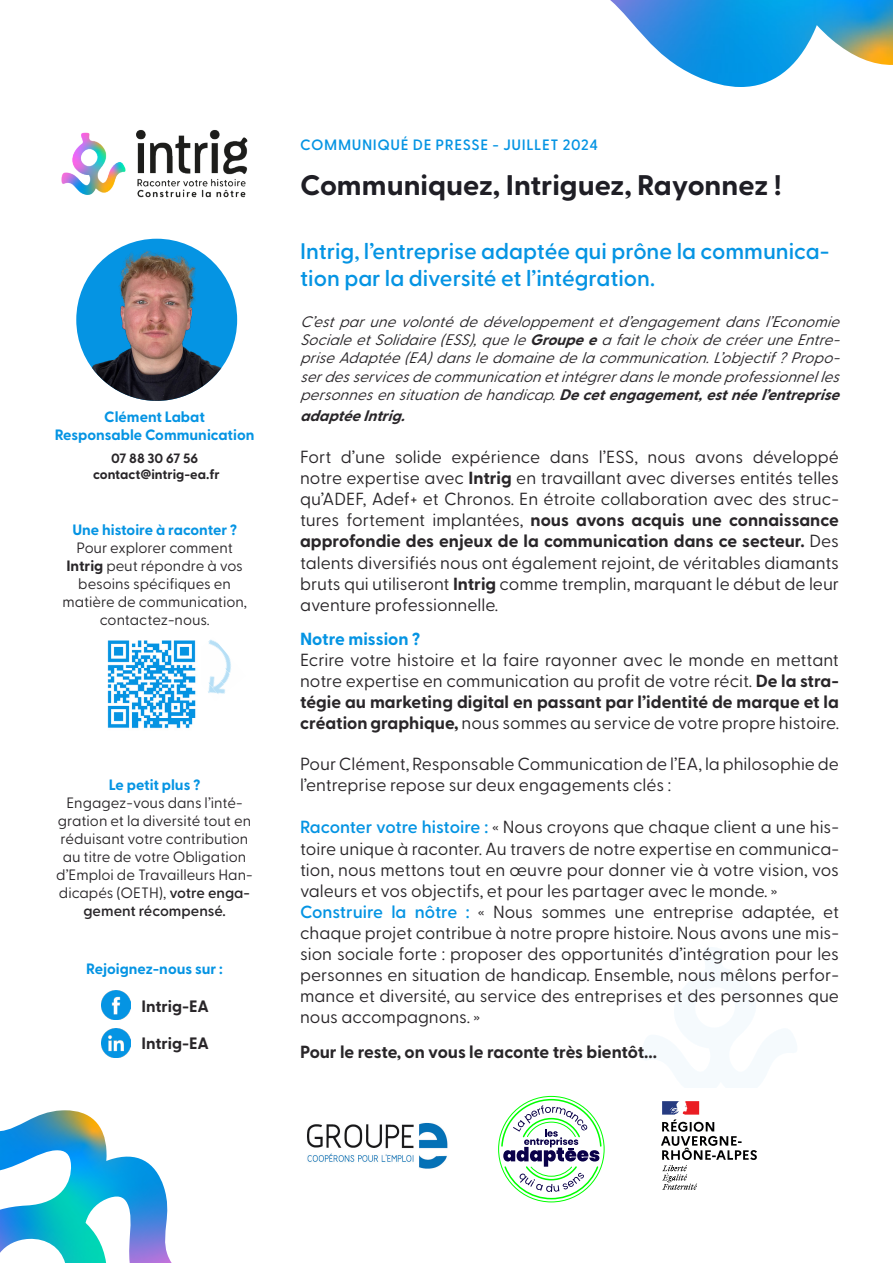
<style>
.page{position:relative;width:893px;height:1263px;background:#fff}
.page>*{position:absolute;margin:0;border:0;box-sizing:border-box;transform-origin:0 0}
.t1{font:700 28.35px "Greycliff CF";color:#1f1e25}
.t2{font:600 22.5px/27px "Greycliff CF";color:#0594e3}
.t3{font:17.55px/21px "Greycliff CF";color:#292629;text-align:justify}
.t4{font:700 17.55px "Greycliff CF";letter-spacing:-.005em;color:#292629}
.t5{font:700 17.55px "Greycliff CF";color:#0594e3}
.t6{font:700 16.5px "Greycliff CF";color:#292629}
.t7{font:italic 15.3px/18.3px "Greycliff CF";color:#292629;text-align:justify}
.t8{font:italic 700 15.3px "Greycliff CF";color:#292629}
.t9{font:15px/18px "Greycliff CF";color:#292629;text-align:center}
.t10{font:700 15px "Greycliff CF";color:#0594e3}
.t11{font:600 15px "Greycliff CF";letter-spacing:.04em;color:#0594e3}
.t12{font:700 13.5px "Greycliff CF";color:#292629}
.s1{font-weight:700}
.s2{font-weight:600}
.s3{font-weight:600;color:#0594e3}
</style>
<div class="page">
<img style="left:307px;top:1123px;width:141px;height:46px">
<svg style="left:500px;top:1098px;width:102px;height:102px"></svg>
<img style="left:0;top:1110px;width:172px;height:153px">
<img style="left:610px;top:0;width:283px;height:87px">
<svg style="left:661px;top:1101px;width:96px;height:89px"></svg>
<img style="left:61px;top:130px;width:187px;height:67px">
<img style="left:102px;top:1029px;width:29px;height:28px">
<img style="left:102px;top:991px;width:29px;height:29px">
<img style="left:84px;top:239px;width:150px;height:162px">
<img style="left:208px;top:639px;width:11px;height:5px">
<img style="left:210px;top:644px;width:21px;height:32px">
<img style="left:210px;top:651px;width:19px;height:43px">
<img style="left:208px;top:659px;width:12px;height:35px">
<img style="left:107px;top:640px;width:89px;height:89px">
<p class="t10" style="left:104px;top:405px;width:102px">Clément Labat</p>
<p class="t10" style="left:55px;top:423px;width:201px">Responsable Communication</p>
<p class="t12" style="left:111px;top:448px;width:88px">07 88 30 67 56</p>
<p class="t12" style="left:93px;top:464px;width:128px">contact@intrig-ea.fr</p>
<p class="t10" style="left:72px;top:518px;width:166px">Une histoire à raconter ?</p>
<p class="t9" style="left:76px;top:537px;width:158px">Pour explorer comment</p>
<p class="t9" style="left:62px;top:555px;width:186px"><span class="s1">Intrig</span> peut répondre à vos besoins spécifiques en matière de communication, contactez-nous.</p>
<p class="t10" style="left:109px;top:774px;width:93px">Le petit plus ?</p>
<p class="t9" style="left:56px;top:793px;width:198px">Engagez-vous dans l’inté&shy;gration et la diversité tout en réduisant votre contribution au titre de votre Obligation d’Emploi de Travailleurs Han&shy;dicapés (OETH), <span class="s2">votre enga&shy;gement récompensé.</span></p>
<p class="t10" style="left:86px;top:957px;width:138px">Rejoignez-nous sur :</p>
<p class="t6" style="left:141px;top:994px;width:69px">Intrig-EA</p>
<p class="t6" style="left:141px;top:1030px;width:69px">Intrig-EA</p>
<p class="t11" style="left:300px;top:133px;width:299px">COMMUNIQUÉ DE PRESSE - JUILLET 2024</p>
<p class="t1" style="left:300px;top:163px;width:483px">Communiquez, Intriguez, Rayonnez !</p>
<p class="t2" style="left:300px;top:236px;width:531px">Intrig, l’entreprise adaptée qui prône la communica&shy;tion par la diversité et l’intégration.</p>
<p class="t7" style="left:300px;top:311px;width:548px">C’estparunevolontédedéveloppementetd’engagementdansl’Economie SocialeetSolidaire(ESS),quele<span class="s1">Groupee</span>afaitlechoixdecréeruneEntre&shy;priseAdaptée(EA)dansledomainedelacommunication.L’objectif?Propo&shy;serdesservicesdecommunicationetintégrerdanslemondeprofessionnelles personnesensituationdehandicap.<span class="s1">Decetengagement,estnéel’entreprise</span></p>
<p class="t8" style="left:300px;top:404px;width:113px">adaptéeIntrig.</p>
<p class="t3" style="left:300px;top:445px;width:541px">Fort d’une solide expérience dans l’ESS, nous avons développé notre expertise avec <span class="s1">Intrig</span> en travaillant avec diverses entités telles qu’ADEF, Adef+ et Chronos. En étroite collaboration avec des struc&shy;tures fortement implantées, <span class="s1">nous avons acquis une connaissance approfondie des enjeux de la communication dans ce secteur.</span> Des talents diversifiés nous ont également rejoint, de véritables diamants bruts qui utiliseront <span class="s1">Intrig</span> comme tremplin, marquant le début de leur aventure professionnelle.</p>
<p class="t5" style="left:300px;top:626px;width:122px">Notre mission ?</p>
<p class="t3" style="left:300px;top:648px;width:541px">Ecrire votre histoire et la faire rayonner avec le monde en mettant notre expertise en communication au profit de votre récit. <span class="s1">De la stra&shy;tégie au marketing digital en passant par l’identité de marque et la création graphique,</span> nous sommes au service de votre propre histoire.</p>
<p class="t3" style="left:300px;top:752px;width:540px">Pour Clément, Responsable Communication de l’EA, la philosophie de l’entreprise repose sur deux engagements clés :</p>
<p class="t3" style="left:300px;top:815px;width:540px"><span class="s3">Raconter votre histoire :</span> « Nous croyons que chaque client a une his&shy;toire unique à raconter. Au travers de notre expertise en communica&shy;tion, nous mettons tout en œuvre pour donner vie à votre vision, vos valeurs et vos objectifs, et pour les partager avec le monde. »</p>
<p class="t3" style="left:300px;top:900px;width:540px"><span class="s3">Construire la nôtre :</span> « Nous sommes une entreprise adaptée, et chaque projet contribue à notre propre histoire. Nous avons une mis&shy;sion sociale forte : proposer des opportunités d’intégration pour les personnes en situation de handicap. Ensemble, nous mêlons perfor&shy;mance et diversité, au service des entreprises et des personnes que nous accompagnons. »</p>
<p class="t4" style="left:300px;top:1038px;width:359px">Pour le reste, on vous le raconte très bientôt...</p>
</div>
